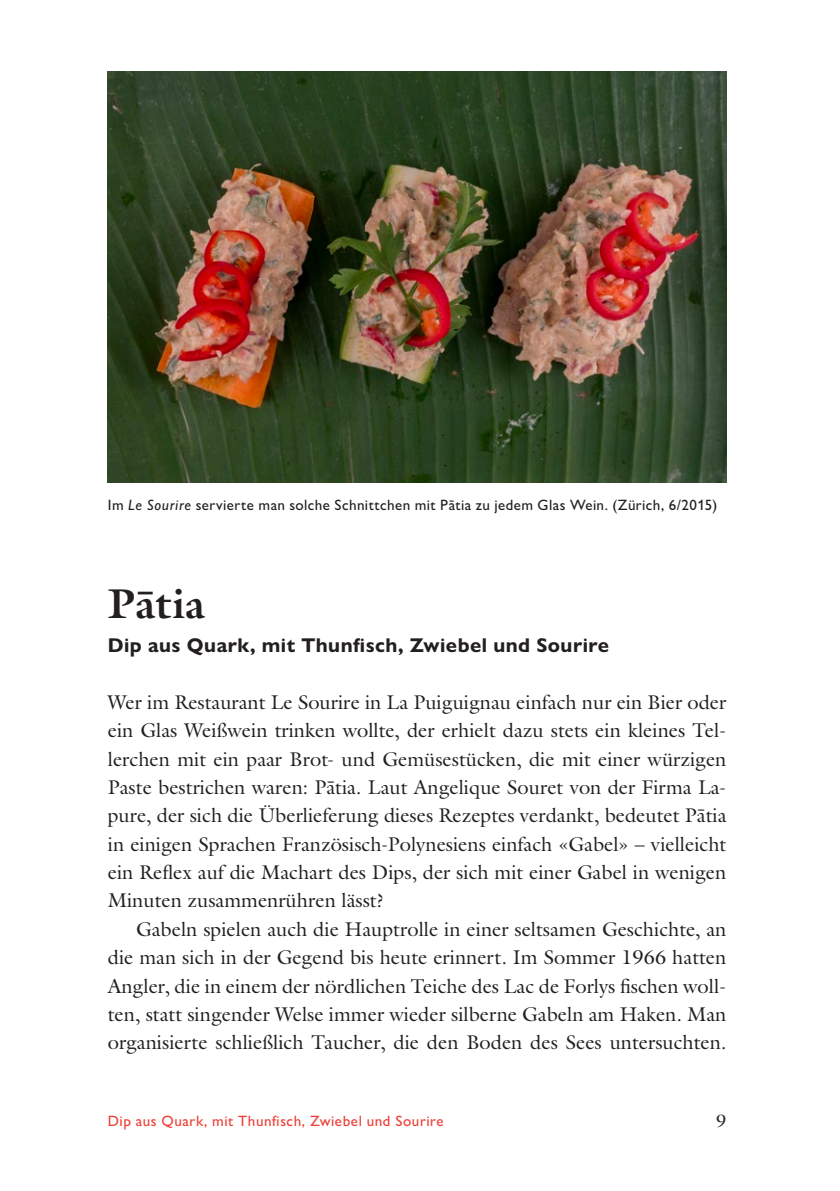
<style>
.page{position:relative;width:840px;height:1191px;background:#fff}
.page>*{position:absolute;margin:0;border:0;box-sizing:border-box;transform-origin:0 0}
.Titel{font:700 42px "Galliard Pro";letter-spacing:.005em;color:#231f20}
.Lauftext_stumpf{font:20px/28.4px "Galliard Pro";color:#231f20;text-align:justify}
.Lauftext{font:20px/28.4px "Galliard Pro";color:#231f20;text-align:justify}
.Unterzeile{font:700 20px "Gill Sans Nova";letter-spacing:.025em;color:#231f20}
.t1{font:18px "Galliard Pro";color:#231f20}
.Bildlegende{font:500 15px "Gill Sans Nova";letter-spacing:.025em;color:#231f20}
.t2{font:500 15px "Gill Sans Nova";letter-spacing:.035em;color:#ee3e35}
.s1{font-style:italic}
</style>
<div class="page">
<img style="left:108px;top:71px;width:618px;height:411px">
<p class="Bildlegende" style="left:108px;top:496px;width:610px">Im <span class="s1">Le Sourire</span> servierte man solche Schnittchen mit Pātia zu jedem Glas Wein. (Zürich, 6/2015)</p>
<p class="Titel" style="left:108px;top:576px;width:99px">Pātia</p>
<p class="Unterzeile" style="left:108px;top:633px;width:502px">Dip aus Quark, mit Thunfisch, Zwiebel und Sourire</p>
<p class="Lauftext_stumpf" style="left:108px;top:687px;width:619px">Wer im Restaurant Le Sourire in La Puiguignau einfach nur ein Bier oder ein Glas Weißwein trinken wollte, der erhielt dazu stets ein kleines Tel&shy;lerchen mit ein paar Brot- und Gemüsestücken, die mit einer würzigen Paste bestrichen waren: Pātia. Laut Angelique Souret von der Firma La&shy;pure, der sich die Überlieferung dieses Rezeptes verdankt, bedeutet Pātia in einigen Sprachen Französisch-Polynesiens einfach «Gabel» – vielleicht ein Reflex auf die Machart des Dips, der sich mit einer Gabel in wenigen Minuten zusammenrühren lässt?</p>
<p class="Lauftext" style="left:108px;top:914px;width:619px;text-indent:28px">Gabeln spielen auch die Hauptrolle in einer seltsamen Geschichte, an die man sich in der Gegend bis heute erinnert. Im Sommer 1966 hatten Angler, die in einem der nördlichen Teiche des Lac de Forlys fischen woll&shy;ten, statt singender Welse immer wieder silberne Gabeln am Haken. Man organisierte schließlich Taucher, die den Boden des Sees untersuchten.</p>
<p class="t2" style="left:108px;top:1111px;width:337px">Dip aus Quark, mit Thunfisch, Zwiebel und Sourire</p>
<p class="t1" style="left:716px;top:1108px;width:12px">9</p>
</div>
